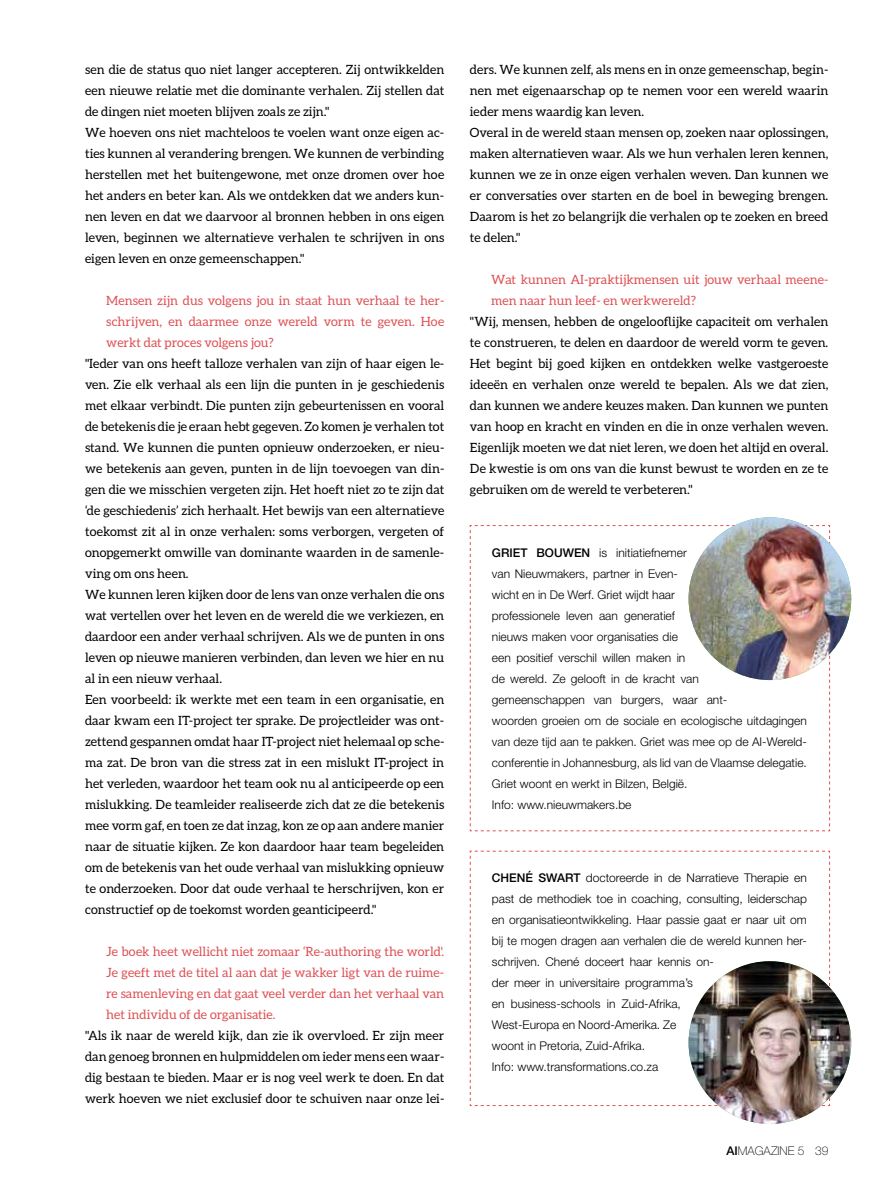
<style>
.page{position:relative;width:893px;height:1191px;background:#fff}
.page>*{position:absolute;margin:0;border:0;box-sizing:border-box;transform-origin:0 0}
.t1{font:12.75px/21px "Aleo";color:#000}
.t2{font:12.75px/21px "Aleo";color:#de5054;text-align:justify}
.t3{font:300 12px/21px "Helvetica Neue";color:#000}
.t4{font:100 12px "Helvetica Neue";color:#000}
.s1{font-weight:500}
</style>
<div class="page">
<svg style="left:469px;top:850px;width:361px;height:256px"></svg>
<svg style="left:469px;top:525px;width:361px;height:306px"></svg>
<img style="left:689px;top:961px;width:162px;height:162px;border-radius:81px">
<img style="left:689px;top:517px;width:162px;height:163px;border-radius:81px">
<p class="t1" style="left:85px;top:58px;width:361px">sen die de status quo niet langer accepteren. Zij ontwikkelden een nieuwe relatie met die dominante verhalen. Zij stellen dat de dingen niet moeten blijven zoals ze zijn."<br>We hoeven ons niet machteloos te voelen want onze eigen ac&shy;ties kunnen al verandering brengen. We kunnen de verbinding herstellen met het buitengewone, met onze dromen over hoe het anders en beter kan. Als we ontdekken dat we anders kun&shy;nen leven en dat we daarvoor al bronnen hebben in ons eigen leven, beginnen we alternatieve verhalen te schrijven in ons eigen leven en onze gemeenschappen."</p>
<p class="t2" style="left:106px;top:289px;width:340px">Mensen zijn dus volgens jou in staat hun verhaal te her&shy;schrijven, en daarmee onze wereld vorm te geven. Hoe werkt dat proces volgens jou?</p>
<p class="t1" style="left:85px;top:352px;width:361px">"Ieder van ons heeft talloze verhalen van zijn of haar eigen le&shy;ven. Zie elk verhaal als een lijn die punten in je geschiedenis met elkaar verbindt. Die punten zijn gebeurtenissen en vooral de betekenis die je eraan hebt gegeven. Zo komen je verhalen tot stand. We kunnen die punten opnieuw onderzoeken, er nieu&shy;we betekenis aan geven, punten in de lijn toevoegen van din&shy;gen die we misschien vergeten zijn. Het hoeft niet zo te zijn dat ‘de geschiedenis’ zich herhaalt. Het bewijs van een alternatieve toekomst zit al in onze verhalen: soms verborgen, vergeten of onopgemerkt omwille van dominante waarden in de samenle&shy;ving om ons heen.<br>We kunnen leren kijken door de lens van onze verhalen die ons wat vertellen over het leven en de wereld die we verkiezen, en daardoor een ander verhaal schrijven. Als we de punten in ons leven op nieuwe manieren verbinden, dan leven we hier en nu al in een nieuw verhaal.<br>Een voorbeeld: ik werkte met een team in een organisatie, en daar kwam een IT-project ter sprake. De projectleider was ont&shy;zettend gespannen omdat haar IT-project niet helemaal op sche&shy;ma zat. De bron van die stress zat in een mislukt IT-project in het verleden, waardoor het team ook nu al anticipeerde op een mislukking. De teamleider realiseerde zich dat ze die betekenis mee vorm gaf, en toen ze dat inzag, kon ze op aan andere manier naar de situatie kijken. Ze kon daardoor haar team begeleiden om de betekenis van het oude verhaal van mislukking opnieuw te onderzoeken. Door dat oude verhaal te herschrijven, kon er constructief op de toekomst worden geanticipeerd."</p>
<p class="t2" style="left:106px;top:940px;width:339px">Je boek heet wellicht niet zomaar ‘Re-authoring the world'.<br>Je geeft met de titel al aan dat je wakker ligt van de ruime&shy;re samenleving en dat gaat veel verder dan het verhaal van het individu of de organisatie.</p>
<p class="t1" style="left:85px;top:1024px;width:361px;text-align:justify">"Als ik naar de wereld kijk, dan zie ik overvloed. Er zijn meer dan genoeg bronnen en hulpmiddelen om ieder mens een waar&shy;dig bestaan te bieden. Maar er is nog veel werk te doen. En dat werk hoeven we niet exclusief door te schuiven naar onze lei-</p>
<p class="t1" style="left:470px;top:58px;width:360px">ders. We kunnen zelf, als mens en in onze gemeenschap, begin&shy;nen met eigenaarschap op te nemen voor een wereld waarin ieder mens waardig kan leven.<br>Overal in de wereld staan mensen op, zoeken naar oplossingen, maken alternatieven waar. Als we hun verhalen leren kennen, kunnen we ze in onze eigen verhalen weven. Dan kunnen we er conversaties over starten en de boel in beweging brengen.<br>Daarom is het zo belangrijk die verhalen op te zoeken en breed te delen."</p>
<p class="t2" style="left:491px;top:268px;width:339px">Wat kunnen AI-praktijkmensen uit jouw verhaal meene&shy;men naar hun leef- en werkwereld?</p>
<p class="t1" style="left:470px;top:310px;width:360px;text-align:justify">"Wij, mensen, hebben de ongelooflijke capaciteit om verhalen te construeren, te delen en daardoor de wereld vorm te geven.<br>Het begint bij goed kijken en ontdekken welke vastgeroeste ideeën en verhalen onze wereld te bepalen. Als we dat zien, dan kunnen we andere keuzes maken. Dan kunnen we punten van hoop en kracht en vinden en die in onze verhalen weven.<br>Eigenlijk moeten we dat niet leren, we doen het altijd en overal.<br>De kwestie is om ons van die kunst bewust te worden en ze te gebruiken om de wereld te verbeteren."</p>
<p class="t3" style="left:492px;top:541px;width:317px"><span class="s1">GRIET BOUWEN</span> is initiatiefnemer<br>van Nieuwmakers, partner in Even-<br>wicht en in De Werf. Griet wijdt haar<br>professionele leven aan generatief<br>nieuws maken voor organisaties die<br>een positief verschil willen maken in<br>de wereld. Ze gelooft in de kracht van<br>gemeenschappen van burgers, waar ant-<br>woorden groeien om de sociale en ecologische uitdagingen van deze tijd aan te pakken. Griet was mee op de AI-Wereld&shy;conferentie in Johannesburg, als lid van de Vlaamse delegatie.<br>Griet woont en werkt in Bilzen, België.<br>Info: www.nieuwmakers.be</p>
<p class="t3" style="left:492px;top:867px;width:317px"><span class="s1">CHENÉ SWART</span> doctoreerde in de Narratieve Therapie en past de methodiek toe in coaching, consulting, leiderschap en organisatieontwikkeling. Haar passie gaat er naar uit om bij te mogen dragen aan verhalen die de wereld kunnen her&shy;schrijven. Chené doceert haar kennis on-<br>der meer in universitaire programma’s<br>en business-schools in Zuid-Afrika,<br>West-Europa en Noord-Amerika. Ze<br>woont in Pretoria, Zuid-Afrika.<br>Info: www.transformations.co.za</p>
<p class="t4" style="left:726px;top:1144px;width:103px"><span class="s1">AI</span>MAGAZINE 5 39</p>
</div>
